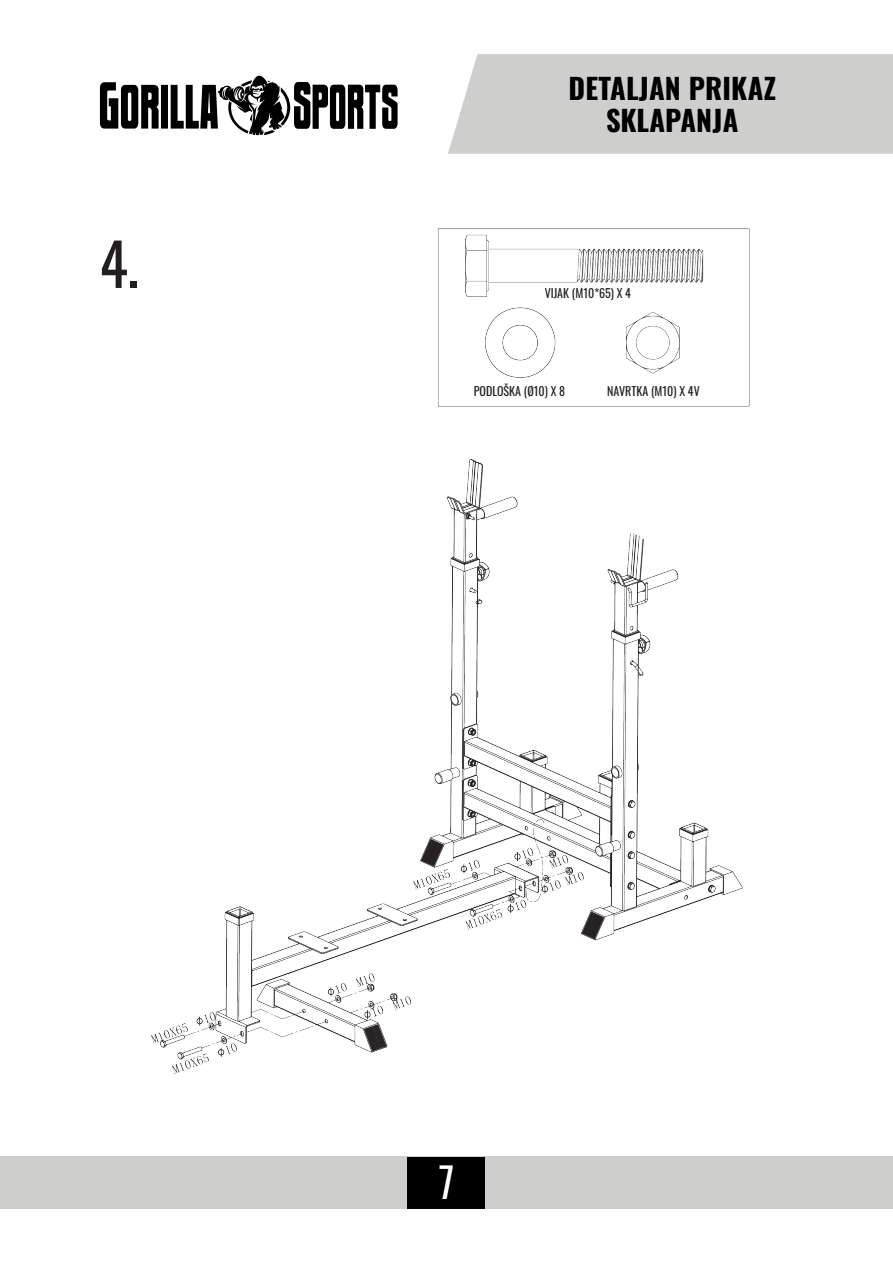
<style>
.page{position:relative;width:893px;height:1263px;background:#fff}
.page>*{position:absolute;margin:0;border:0;box-sizing:border-box;transform-origin:0 0}
.t1{font:58.5px "Oswald";color:#231f20}
.t2{font:40.5px "Oswald";color:#fff}
.t3{font:700 28.5px "Oswald";letter-spacing:.01em;color:#000}
.t4{font:12px "Oswald";color:#231f20}
</style>
<div class="page">
<div style="left:448px;top:54px;width:445px;height:100px;background:#cececd"></div>
<img style="left:150px;top:228px;width:600px;height:846px">
<div style="left:0;top:1156px;width:892px;height:53px;background:#cececd"></div>
<div style="left:408px;top:1157px;width:77px;height:51px;background:#000"></div>
<svg style="left:100px;top:76px;width:298px;height:59px"></svg>
<p class="t1" style="left:100px;top:212px;width:41px">4.</p>
<p class="t3" style="left:568px;top:63px;width:209px">DETALJAN PRIKAZ</p>
<p class="t3" style="left:606px;top:95px;width:134px">SKLAPANJA</p>
<p class="t4" style="left:545px;top:282px;width:88px">VIJAK (M10*65) X 4</p>
<p class="t4" style="left:474px;top:380px;width:93px">PODLOŠKA (Ø10) X 8</p>
<p class="t4" style="left:607px;top:380px;width:94px">NAVRTKA (M10) X 4V</p>
<p class="t2" style="left:439px;top:1147px;width:17px">7</p>
</div>
